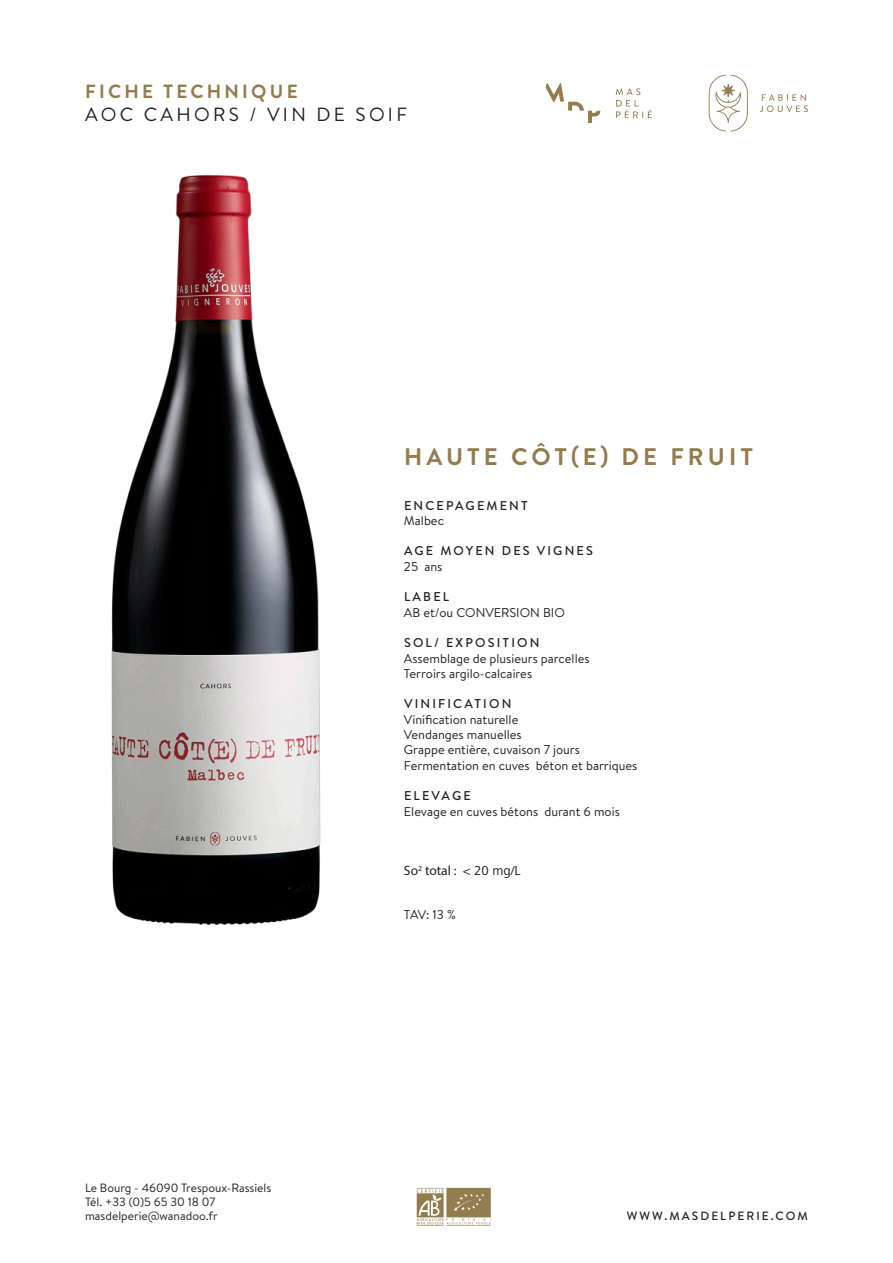
<style>
.page{position:relative;width:893px;height:1263px;background:#fff}
.page>*{position:absolute;margin:0;border:0;box-sizing:border-box;transform-origin:0 0}
.t1{font:700 24px "Brandon Text";letter-spacing:.17em;color:#937c4d}
.t2{font:19.05px "Brandon Text";letter-spacing:.17em;color:#231f20}
.t3{font:700 19.05px "Brandon Text";letter-spacing:.17em;color:#937c4d}
.t4{font:13.5px "Myriad Pro";color:#231f20}
.t5{font:12.75px "Brandon Text";color:#231f20}
.t6{font:500 12.75px "Brandon Text";letter-spacing:.17em;color:#231f20}
.t7{font:12px "Brandon Text";color:#231f20}
.t8{font:500 12px "Brandon Text";letter-spacing:.17em;color:#231f20}
.s1{font-family:"Frutiger Next LTW1 G"}
</style>
<div class="page">
<svg style="left:709px;top:75px;width:39px;height:57px"></svg>
<svg style="left:760px;top:94px;width:48px;height:18px"></svg>
<svg style="left:616px;top:88px;width:36px;height:30px"></svg>
<svg style="left:546px;top:83px;width:54px;height:40px"></svg>
<img style="left:111px;top:175px;width:210px;height:750px">
<svg style="left:417px;top:1188px;width:74px;height:38px"></svg>
<p class="t3" style="left:85px;top:79px;width:214px">FICHE TECHNIQUE</p>
<p class="t2" style="left:85px;top:102px;width:323px">AOC CAHORS / VIN DE SOIF</p>
<p class="t1" style="left:404px;top:440px;width:350px">HAUTE CÔT(E) DE FRUIT</p>
<p class="t6" style="left:404px;top:496px;width:125px">ENCEPAGEMENT</p>
<p class="t5" style="left:404px;top:512px;width:42px">Malbec</p>
<p class="t6" style="left:404px;top:542px;width:190px">AGE MOYEN DES VIGNES</p>
<p class="t5" style="left:404px;top:558px;width:40px">25 ans</p>
<p class="t6" style="left:404px;top:588px;width:47px">LABEL</p>
<p class="t5" style="left:404px;top:603px;width:162px">AB et/ou CONVERSION BIO</p>
<p class="t6" style="left:404px;top:634px;width:137px">SOL/ EXPOSITION</p>
<p class="t5" style="left:404px;top:649px;width:187px">Assemblage de plusieurs parcelles</p>
<p class="t5" style="left:404px;top:665px;width:130px">Terroirs argilo-calcaires</p>
<p class="t6" style="left:404px;top:695px;width:109px">VINIFICATION</p>
<p class="t5" style="left:404px;top:711px;width:116px">Vinification naturelle</p>
<p class="t5" style="left:404px;top:726px;width:119px">Vendanges manuelles</p>
<p class="t5" style="left:404px;top:741px;width:178px">Grappe entière, cuvaison 7 jours</p>
<p class="t5" style="left:404px;top:756px;width:235px">Fermentation en cuves béton et barriques</p>
<p class="t6" style="left:404px;top:787px;width:68px">ELEVAGE</p>
<p class="t5" style="left:404px;top:802px;width:217px">Elevage en cuves bétons durant 6 mois</p>
<p class="t7" style="left:85px;top:1179px;width:188px">Le Bourg - 46090 Trespoux-Rassiels</p>
<p class="t7" style="left:85px;top:1194px;width:132px">Tél. +33 (0)5 65 30 18 07</p>
<p class="t7" style="left:85px;top:1208px;width:134px">masdelperie@wanadoo.fr</p>
<p class="t4" style="left:404px;top:862px;width:118px">So<sup>2</sup> total : <span class="s1">&lt; 20 mg/L</span></p>
<p class="t5" style="left:404px;top:906px;width:53px">TAV: 13 %</p>
<p class="t8" style="left:627px;top:1208px;width:182px">WWW.MASDELPERIE.COM</p>
</div>
